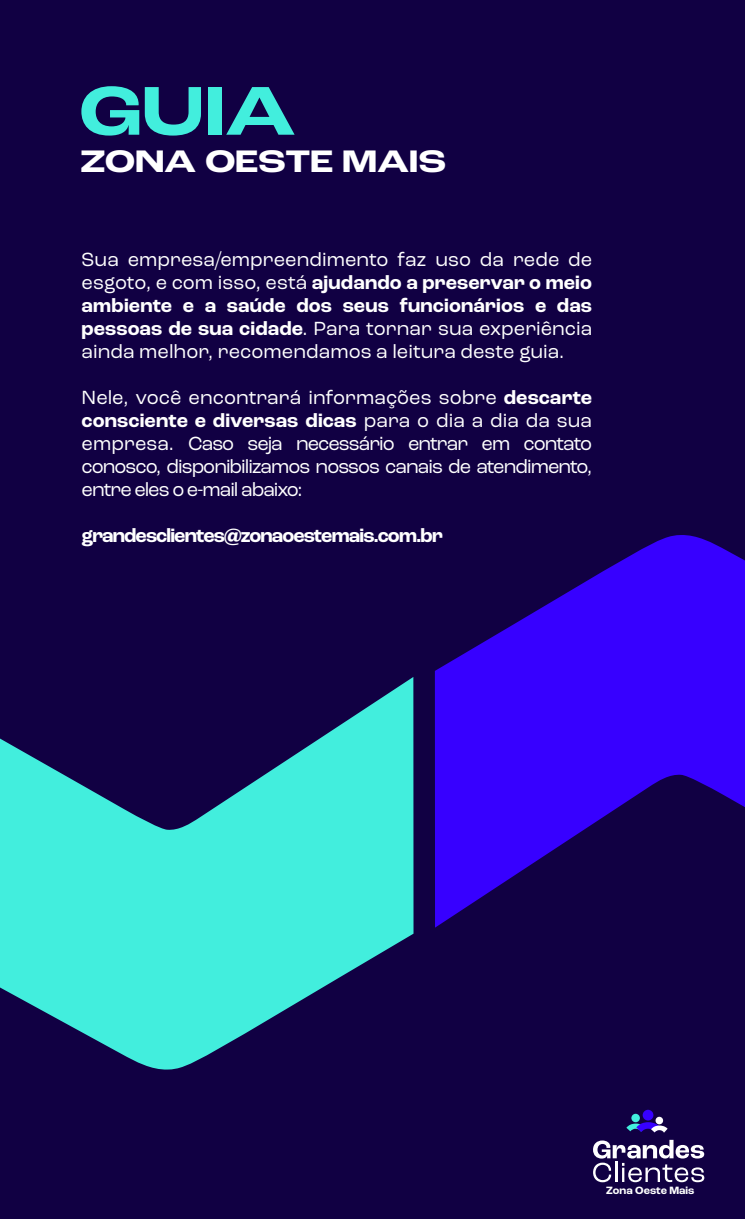
<style>
.page{position:relative;width:745px;height:1219px;background:#fff}
.page>*{position:absolute;margin:0;border:0;box-sizing:border-box;transform-origin:0 0}
.t1{font:700 expanded 72.38px "Roc Grotesk";color:#42eedd}
.t2{font:700 expanded 32.62px "Roc Grotesk";letter-spacing:-.02em;color:#fff}
.t3{font:20px/23px "Roc Grotesk";letter-spacing:-.04em;color:#fff;text-align:justify}
.t4{font:700 20px "Roc Grotesk";letter-spacing:-.045em;color:#fff}
.t5{font:700 11.12px "Roc Grotesk";color:#fff}
.s1{font-weight:700}
</style>
<div class="page">
<div style="left:0;top:0;width:744px;height:1218px;background:#110043"></div>
<div style="left:631px;top:1113px;width:8px;height:8px;background:#42eedd;border-radius:50%"></div>
<div style="left:642px;top:1109px;width:11px;height:11px;background:#3700ff;border-radius:50%"></div>
<svg style="left:655px;top:1116px;width:7px;height:7px"></svg>
<svg style="left:626px;top:1121px;width:41px;height:11px"></svg>
<svg style="left:592px;top:1139px;width:111px;height:42px"></svg>
<svg style="left:434px;top:534px;width:310px;height:450px;fill:#3700ff"></svg>
<svg style="left:0;top:619px;width:413px;height:450px;fill:#42eedd"></svg>
<h1 class="t1" style="left:79px;top:66px;width:218px">GUIA</h1>
<h2 class="t2" style="left:80px;top:141px;width:367px">ZONA OESTE MAIS</h2>
<p class="t3" style="left:81px;top:248px;width:512px">Sua empresa/empreendimento faz uso da rede de esgoto, e com isso, está <span class="s1">ajudando a preservar o meio ambiente e a saúde dos seus funcionários e das pessoas de sua cidade</span>. Para tornar sua experiência ainda melhor, recomendamos a leitura deste guia.</p>
<p class="t3" style="left:81px;top:386px;width:512px">Nele, você encontrará informações sobre <span class="s1">descarte consciente e diversas dicas</span> para o dia a dia da sua empresa. Caso seja necessário entrar em contato conosco, disponibilizamos nossos canais de atendimento, entre eles o e-mail abaixo:</p>
<p class="t4" style="left:81px;top:523px;width:362px">grandesclientes@zonaoestemais.com.br</p>
<p class="t5" style="left:606px;top:1183px;width:90px">Zona Oeste Mais</p>
</div>
